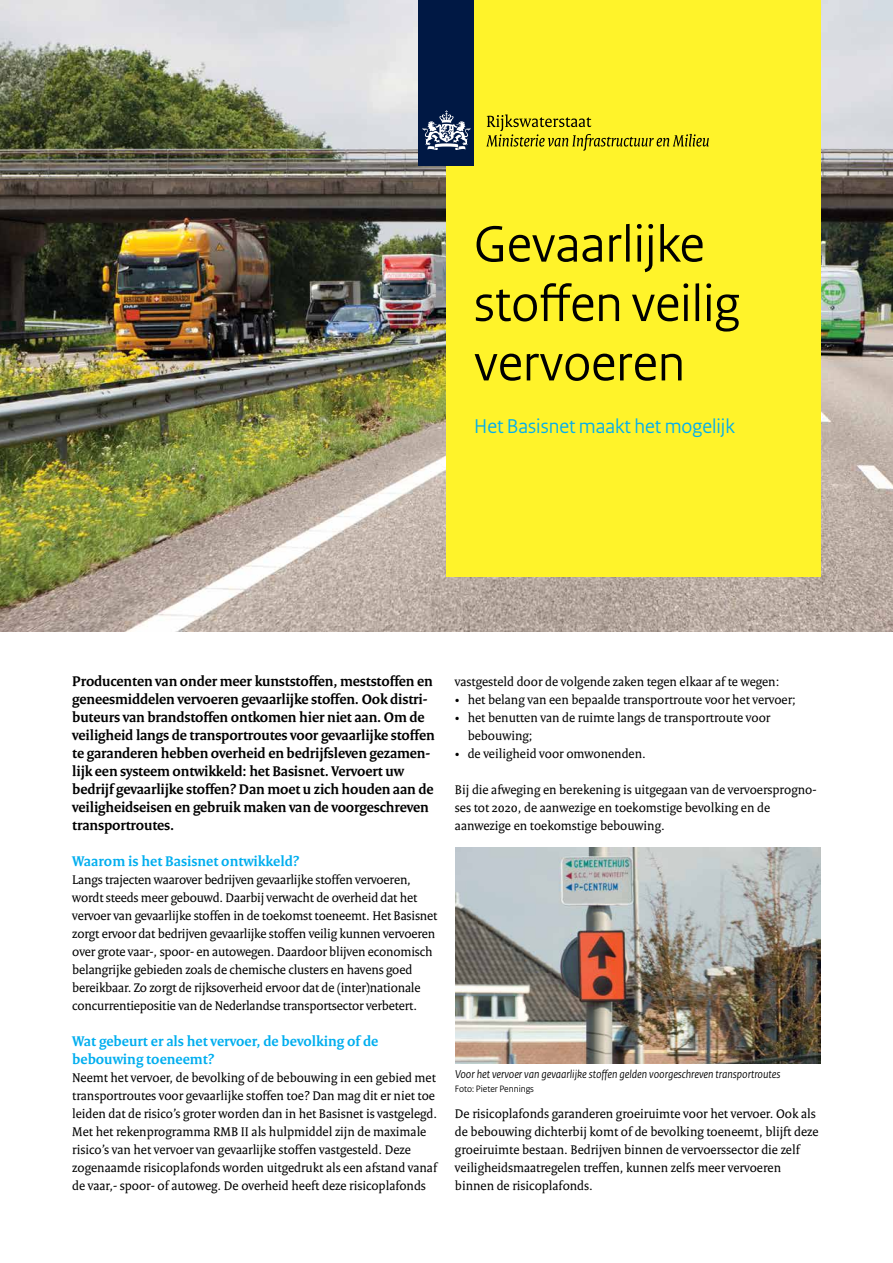
<style>
.page{position:relative;width:893px;height:1263px;background:#fff}
.page>*{position:absolute;margin:0;border:0;box-sizing:border-box;transform-origin:0 0}
.t1{font:54px/59.4px "Rijksoverheid Sans Heading";color:#000}
.t2{font:21px "Rijksoverheid Sans Heading";color:#00aeef}
.t3{font:700 15px/18px "Rijksoverheid Serif";letter-spacing:-.01em;color:#000}
.t4{font:700 15px/18px "Rijksoverheid Serif";color:#00aeef}
.t5{font:13.5px/18px "Rijksoverheid Serif";color:#000}
.t6{font:italic 12px "Rijksoverheid Sans";color:#000}
.t7{font:9.75px "Rijksoverheid Sans";color:#000}
</style>
<div class="page">
<img style="left:0;top:0;width:893px;height:631px">
<div style="left:446px;top:0;width:375px;height:576px;background:#fff32a"></div>
<img style="left:455px;top:848px;width:366px;height:216px">
<div style="left:419px;top:0;width:55px;height:166px;background:#001844"></div>
<svg style="left:423px;top:110px;width:47px;height:40px"></svg>
<svg style="left:486px;top:114px;width:223px;height:37px"></svg>
<h1 class="t1" style="left:474px;top:215px;width:267px">Gevaarlijke stoffen veilig vervoeren</h1>
<h2 class="t2" style="left:474px;top:414px;width:262px">Het Basisnet maakt het mogelijk</h2>
<p class="t3" style="left:72px;top:672px;width:364px">Producenten van onder meer kunststoffen, meststoffen en geneesmiddelen vervoeren gevaarlijke stoffen. Ook distri&shy;buteurs van brandstoffen ontkomen hier niet aan. Om de veiligheid langs de transportroutes voor gevaarlijke stoffen te garanderen hebben overheid en bedrijfsleven gezamen&shy;lijk een systeem ontwikkeld: het Basisnet. Vervoert uw bedrijf gevaarlijke stoffen? Dan moet u zich houden aan de veiligheidseisen en gebruik maken van de voorgeschreven transportroutes.</p>
<p class="t4" style="left:72px;top:852px;width:229px">Waarom is het Basisnet ontwikkeld?</p>
<p class="t5" style="left:72px;top:870px;width:367px">Langs trajecten waarover bedrijven gevaarlijke stoffen vervoeren, wordt steeds meer gebouwd. Daarbij verwacht de overheid dat het vervoer van gevaarlijke stoffen in de toekomst toeneemt. Het Basisnet zorgt ervoor dat bedrijven gevaarlijke stoffen veilig kunnen vervoeren over grote vaar-, spoor- en autowegen. Daardoor blijven economisch belangrijke gebieden zoals de chemische clusters en havens goed bereikbaar. Zo zorgt de rijksoverheid ervoor dat de (inter)nationale concurrentiepositie van de Nederlandse transportsector verbetert.</p>
<p class="t4" style="left:72px;top:1032px;width:308px">Wat gebeurt er als het vervoer, de bevolking of de bebouwing toeneemt?</p>
<p class="t5" style="left:72px;top:1068px;width:366px">Neemt het vervoer, de bevolking of de bebouwing in een gebied met transportroutes voor gevaarlijke stoffen toe? Dan mag dit er niet toe leiden dat de risico’s groter worden dan in het Basisnet is vastgelegd.<br>Met het rekenprogramma RMB II als hulpmiddel zijn de maximale risico’s van het vervoer van gevaarlijke stoffen vastgesteld. Deze zogenaamde risicoplafonds worden uitgedrukt als een afstand vanaf de vaar,- spoor- of autoweg. De overheid heeft deze risicoplafonds</p>
<p class="t5" style="left:455px;top:672px;width:326px">vastgesteld door de volgende zaken tegen elkaar af te wegen:</p>
<p class="t5" style="left:455px;top:690px;width:342px">• het belang van een bepaalde transportroute voor het vervoer;</p>
<p class="t5" style="left:468px;top:708px;width:304px;text-indent:-13px">• het benutten van de ruimte langs de transportroute voor bebouwing;</p>
<p class="t5" style="left:455px;top:744px;width:192px">• de veiligheid voor omwonenden.</p>
<p class="t5" style="left:455px;top:780px;width:363px">Bij die afweging en berekening is uitgegaan van de vervoersprogno&shy;ses tot 2020, de aanwezige en toekomstige bevolking en de aanwezige en toekomstige bebouwing.</p>
<p class="t6" style="left:455px;top:1068px;width:327px">Voor het vervoer van gevaarlijke stoffen gelden voorgeschreven transportroutes</p>
<p class="t7" style="left:455px;top:1083px;width:80px">Foto: Pieter Pennings</p>
<p class="t5" style="left:455px;top:1104px;width:365px">De risicoplafonds garanderen groeiruimte voor het vervoer. Ook als de bebouwing dichterbij komt of de bevolking toeneemt, blijft deze groeiruimte bestaan. Bedrijven binnen de vervoerssector die zelf veiligheidsmaatregelen treffen, kunnen zelfs meer vervoeren binnen de risicoplafonds.</p>
</div>
